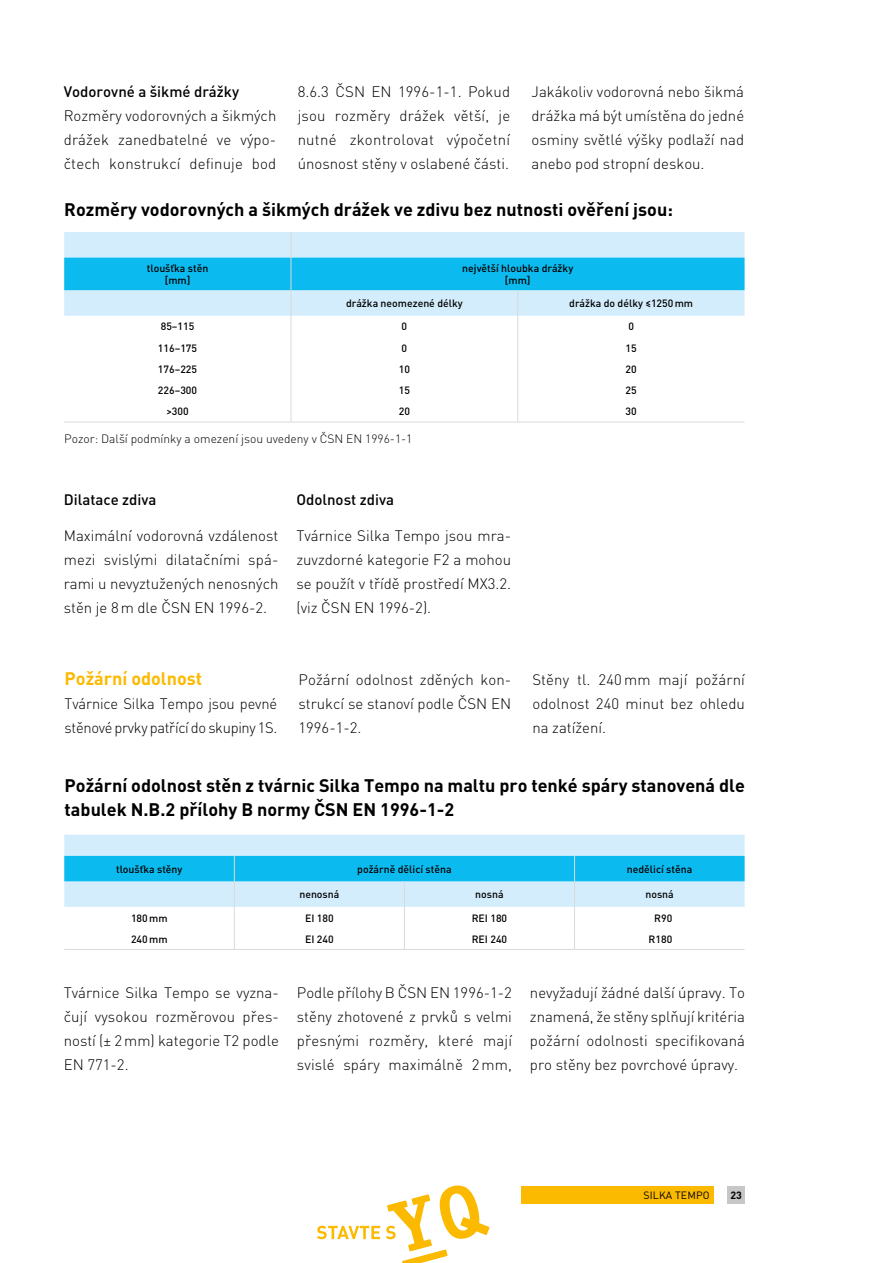
<style>
.page{position:relative;width:893px;height:1263px;background:#fff}
.page>*{position:absolute;margin:0;border:0;box-sizing:border-box;transform-origin:0 0}
.t1{font:700 18px/24px "DIN Pro";color:#000}
.t2{font:700 18px "DIN Pro";color:#fbba00}
.t3{font:300 15px/24px "DIN Pro";color:#000;text-align:justify}
.t4{font:300 15px/24px "DIN Pro";letter-spacing:-.02em;color:#000}
.t5{font:500 15px "DIN Pro";color:#000}
.t6{font:300 12px "DIN Pro";color:#000}
.t7{font:500 10.5px/12.6px "DIN Pro";color:#000;text-align:center}
.t8{font:10.5px "DIN Pro";letter-spacing:.01em;color:#000}
.t9{font:700 10.5px "DIN Pro";color:#000}
</style>
<div class="page">
<div style="left:728px;top:1186px;width:17px;height:17px;background:#c6c6c6"></div>
<hr style="left:64px;top:422px;width:227px;height:1px;background:#dadada">
<hr style="left:291px;top:422px;width:227px;height:1px;background:#dadada">
<hr style="left:518px;top:422px;width:227px;height:1px;background:#dadada">
<svg style="left:64px;top:232px;width:681px;height:190px"></svg>
<div style="left:64px;top:835px;width:681px;height:21px;background:#d4edfc"></div>
<hr style="left:64px;top:949px;width:170px;height:1px;background:#dadada">
<hr style="left:234px;top:949px;width:170px;height:1px;background:#dadada">
<hr style="left:404px;top:949px;width:170px;height:1px;background:#dadada">
<hr style="left:574px;top:949px;width:171px;height:1px;background:#dadada">
<svg style="left:64px;top:856px;width:681px;height:93px"></svg>
<div style="left:521px;top:1186px;width:193px;height:17px;background:#fbba00"></div>
<svg style="left:317px;top:1185px;width:172px;height:78px"></svg>
<p class="t5" style="left:64px;top:79px;width:177px">Vodorovné a šikmé drážky</p>
<p class="t3" style="left:64px;top:103px;width:214px">Rozměry vodorovných a šikmých drážek zanedbatelné ve výpo&shy;čtech konstrukcí definuje bod</p>
<p class="t3" style="left:298px;top:79px;width:214px">8.6.3 ČSN EN 1996-1-1. Pokud jsou rozměry drážek větší, je nutné zkontrolovat výpočetní únosnost stěny v oslabené části.</p>
<p class="t3" style="left:532px;top:79px;width:214px">Jakákoliv vodorovná nebo šikmá drážka má být umístěna do jedné osminy světlé výšky podlaží nad anebo pod stropní deskou.</p>
<p class="t1" style="left:64px;top:195px;width:610px">Rozměry vodorovných a šikmých drážek ve zdivu bez nutnosti ověření jsou:</p>
<p class="t7" style="left:147px;top:260px;width:63px">tloušťka stěn [mm]</p>
<p class="t7" style="left:462px;top:260px;width:112px">největší hloubka drážky [mm]</p>
<p class="t7" style="left:346px;top:296px;width:118px">drážka neomezené délky</p>
<p class="t7" style="left:569px;top:296px;width:125px">drážka do délky ≤1250mm</p>
<p class="t7" style="left:161px;top:319px;width:35px">85–115</p>
<p class="t7" style="left:402px;top:319px;width:7px">0</p>
<p class="t7" style="left:628px;top:319px;width:7px">0</p>
<p class="t7" style="left:158px;top:340px;width:41px">116–175</p>
<p class="t7" style="left:402px;top:340px;width:7px">0</p>
<p class="t7" style="left:626px;top:340px;width:13px">15</p>
<p class="t7" style="left:158px;top:362px;width:41px">176–225</p>
<p class="t7" style="left:399px;top:362px;width:13px">10</p>
<p class="t7" style="left:626px;top:362px;width:13px">20</p>
<p class="t7" style="left:158px;top:383px;width:41px">226–300</p>
<p class="t7" style="left:399px;top:383px;width:13px">15</p>
<p class="t7" style="left:626px;top:383px;width:13px">25</p>
<p class="t7" style="left:166px;top:404px;width:24px">&gt;300</p>
<p class="t7" style="left:399px;top:404px;width:13px">20</p>
<p class="t7" style="left:626px;top:404px;width:13px">30</p>
<p class="t6" style="left:64px;top:431px;width:350px">Pozor: Další podmínky a omezení jsou uvedeny v ČSN EN 1996-1-1</p>
<p class="t5" style="left:64px;top:488px;width:94px">Dilatace zdiva</p>
<p class="t3" style="left:64px;top:524px;width:216px">Maximální vodorovná vzdálenost mezi svislými dilatačními spá&shy;rami u nevyztužených nenosných stěn je 8m dle ČSN EN 1996-2.</p>
<p class="t5" style="left:296px;top:488px;width:99px">Odolnost zdiva</p>
<p class="t3" style="left:296px;top:524px;width:216px">Tvárnice Silka Tempo jsou mra&shy;zuvzdorné kategorie F2 a mohou se použít v třídě prostředí MX3.2. (viz ČSN EN 1996-2).</p>
<p class="t2" style="left:65px;top:664px;width:139px">Požární odolnost</p>
<p class="t4" style="left:65px;top:691px;width:214px">Tvárnice Silka Tempo jsou pevné stěnové prvky patřící do skupiny 1S.</p>
<p class="t3" style="left:298px;top:667px;width:214px">Požární odolnost zděných kon&shy;strukcí se stanoví podle ČSN EN 1996-1-2.</p>
<p class="t3" style="left:532px;top:667px;width:214px">Stěny tl. 240 mm mají požární odolnost 240 minut bez ohledu na zatížení.</p>
<p class="t1" style="left:65px;top:772px;width:682px">Požární odolnost stěn z tvárnic Silka Tempo na maltu pro tenké spáry stanovená dle tabulek N.B.2 přílohy B normy ČSN EN 1996-1-2</p>
<p class="t7" style="left:116px;top:861px;width:68px">tloušťka stěny</p>
<p class="t7" style="left:357px;top:861px;width:96px">požárně dělicí stěna</p>
<p class="t7" style="left:627px;top:861px;width:67px">nedělicí stěna</p>
<p class="t7" style="left:299px;top:887px;width:41px">nenosná</p>
<p class="t7" style="left:475px;top:887px;width:30px">nosná</p>
<p class="t7" style="left:645px;top:887px;width:30px">nosná</p>
<p class="t7" style="left:131px;top:910px;width:38px">180mm</p>
<p class="t7" style="left:305px;top:910px;width:30px">EI 180</p>
<p class="t7" style="left:472px;top:910px;width:37px">REI 180</p>
<p class="t7" style="left:654px;top:910px;width:20px">R90</p>
<p class="t7" style="left:131px;top:931px;width:38px">240mm</p>
<p class="t7" style="left:305px;top:931px;width:30px">EI 240</p>
<p class="t7" style="left:472px;top:931px;width:37px">REI 240</p>
<p class="t7" style="left:649px;top:931px;width:25px">R180</p>
<p class="t3" style="left:64px;top:980px;width:217px">Tvárnice Silka Tempo se vyzna&shy;čují vysokou rozměrovou přes&shy;ností (± 2mm) kategorie T2 podle EN 771-2.</p>
<p class="t3" style="left:297px;top:980px;width:217px">Podle přílohy B ČSN EN 1996-1-2 stěny zhotovené z prvků s velmi přesnými rozměry, které mají svislé spáry maximálně 2mm,</p>
<p class="t3" style="left:530px;top:980px;width:217px">nevyžadují žádné další úpravy. To znamená, že stěny splňují kritéria požární odolnosti specifikovaná pro stěny bez povrchové úpravy.</p>
<p class="t8" style="left:644px;top:1187px;width:68px">SILKA TEMPO</p>
<p class="t9" style="left:730px;top:1187px;width:13px">23</p>
</div>
